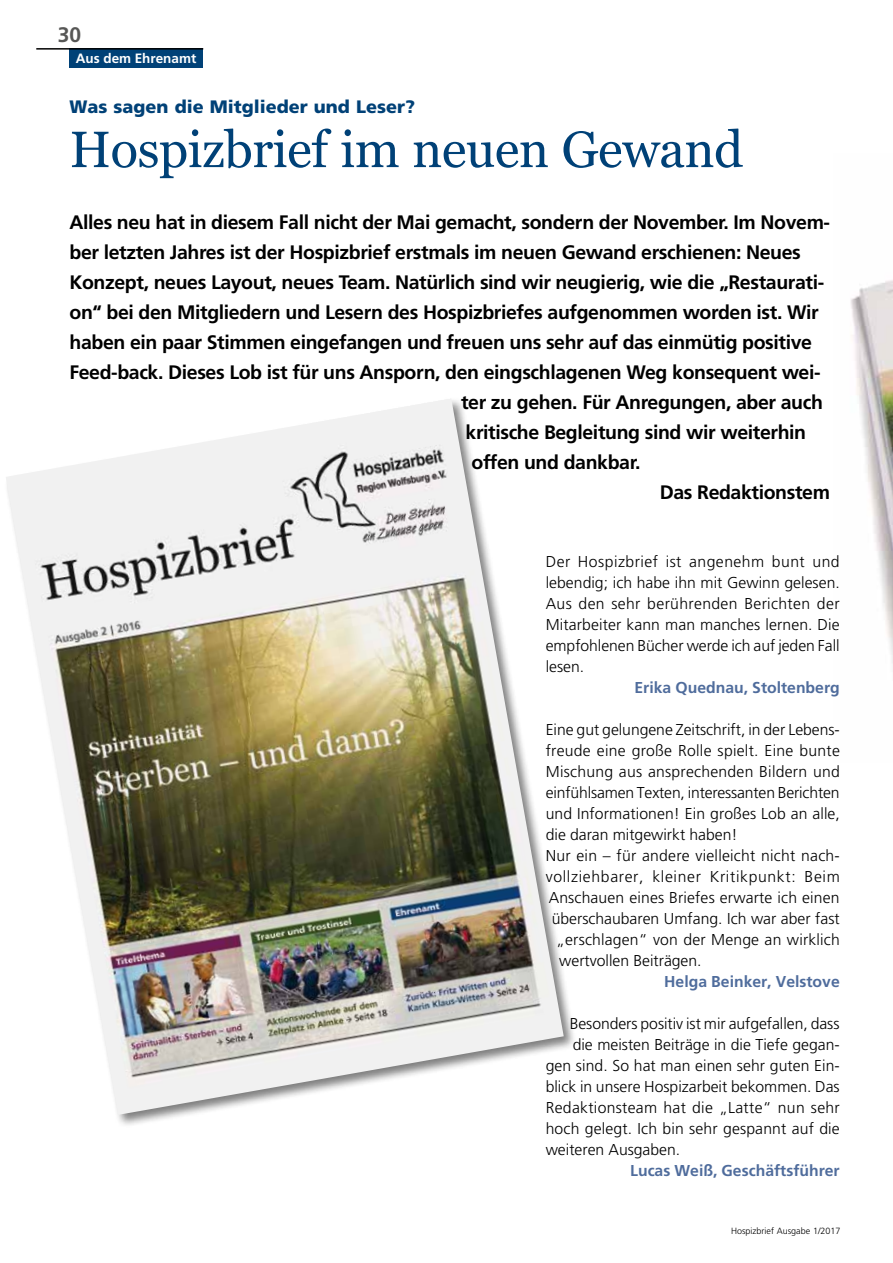
<style>
.page{position:relative;width:893px;height:1263px;background:#fff}
.page>*{position:absolute;margin:0;border:0;box-sizing:border-box;transform-origin:0 0}
.t1{font:51px "Georgia Pro";letter-spacing:-.01em;color:#004177}
.t2{font:700 21px "Frutiger LT";color:#575756}
.t3{font:700 19.5px "Frutiger LT";letter-spacing:-.02em;color:#000}
.t4{font:900 18px "Frutiger LT";color:#004177}
.t5{font:300 15.75px/21px "Frutiger LT";letter-spacing:.005em;color:#000;text-align:justify}
.t6{font:700 15.75px "Frutiger LT";color:#4f6c9c}
.t7{font:300 15.75px "Frutiger LT";letter-spacing:.04em;color:#000}
.t8{font:700 13.5px "Frutiger LT";color:#fff}
.t9{font:300 9px "Frutiger LT";color:#000}
</style>
<div class="page">
<img style="left:850px;top:280px;width:43px;height:384px">
<div style="left:70px;top:49px;width:133px;height:19px;background:#004177"></div>
<hr style="left:36px;top:48px;width:167px;height:2px;background:#000">
<img style="left:6px;top:399px;width:558px;height:716px">
<h2 class="t2" style="left:58px;top:23px;width:25px">30</h2>
<p class="t8" style="left:76px;top:50px;width:122px">Aus dem Ehrenamt</p>
<p class="t4" style="left:70px;top:96px;width:347px">Was sagen die Mitglieder und Leser?</p>
<h1 class="t1" style="left:70px;top:120px;width:675px">Hospizbrief im neuen Gewand</h1>
<p class="t3" style="left:70px;top:210px;width:762px">Alles neu hat in diesem Fall nicht der Mai gemacht, sondern der November. Im Novem-</p>
<p class="t3" style="left:70px;top:240px;width:733px">ber letzten Jahres ist der Hospizbrief erstmals im neuen Gewand erschienen: Neues</p>
<p class="t3" style="left:70px;top:270px;width:756px">Konzept, neues Layout, neues Team. Natürlich sind wir neugierig, wie die „Restaurati-</p>
<p class="t3" style="left:70px;top:300px;width:751px">on“ bei den Mitgliedern und Lesern des Hospizbriefes aufgenommen worden ist. Wir</p>
<p class="t3" style="left:70px;top:330px;width:744px">haben ein paar Stimmen eingefangen und freuen uns sehr auf das einmütig positive</p>
<p class="t3" style="left:70px;top:360px;width:753px">Feed-back. Dieses Lob ist für uns Ansporn, den eingschlagenen Weg konsequent wei-</p>
<p class="t3" style="left:461px;top:390px;width:363px">ter zu gehen. Für Anregungen, aber auch</p>
<p class="t3" style="left:466px;top:420px;width:342px">kritische Begleitung sind wir weiterhin</p>
<p class="t3" style="left:472px;top:450px;width:170px">offen und dankbar.</p>
<p class="t3" style="left:660px;top:480px;width:172px">Das Redaktionstem</p>
<p class="t5" style="left:546px;top:551px;width:296px">Der Hospizbrief ist angenehm bunt und lebendig; ich habe ihn mit Gewinn gelesen.<br>Aus den sehr berührenden Berichten der Mitarbeiter kann man manches lernen. Die empfohlenen Bücher werde ich auf jeden Fall lesen.</p>
<p class="t6" style="left:634px;top:678px;width:207px">Erika Quednau, Stoltenberg</p>
<p class="t5" style="left:546px;top:719px;width:296px">Eine gut gelungene Zeitschrift, in der Lebens-</p>
<p class="t5" style="left:546px;top:740px;width:296px">freude eine große Rolle spielt. Eine bunte</p>
<p class="t5" style="left:546px;top:761px;width:295px">Mischung aus ansprechenden Bildern und</p>
<p class="t5" style="left:546px;top:782px;width:295px">einfühlsamen Texten, interessanten Berichten</p>
<p class="t5" style="left:546px;top:803px;width:296px">und Informationen! Ein großes Lob an alle,</p>
<p class="t5" style="left:546px;top:824px;width:193px">die daran mitgewirkt haben!</p>
<p class="t5" style="left:546px;top:845px;width:296px">Nur ein – für andere vielleicht nicht nach-</p>
<p class="t7" style="left:546px;top:868px;width:296px">vollziehbarer, kleiner Kritikpunkt: Beim</p>
<p class="t5" style="left:549px;top:887px;width:292px">Anschauen eines Briefes erwarte ich einen</p>
<p class="t5" style="left:552px;top:908px;width:289px">überschaubaren Umfang. Ich war aber fast</p>
<p class="t5" style="left:556px;top:929px;width:285px">„erschlagen“ von der Menge an wirklich</p>
<p class="t5" style="left:559px;top:950px;width:144px">wertvollen Beiträgen.</p>
<p class="t6" style="left:664px;top:972px;width:177px">Helga Beinker, Velstove</p>
<p class="t5" style="left:570px;top:1013px;width:271px">Besonders positiv ist mir aufgefallen, dass</p>
<p class="t5" style="left:573px;top:1034px;width:268px">die meisten Beiträge in die Tiefe gegan-</p>
<p class="t5" style="left:546px;top:1055px;width:296px">gen sind. So hat man einen sehr guten Ein-</p>
<p class="t5" style="left:546px;top:1076px;width:296px">blick in unsere Hospizarbeit bekommen. Das</p>
<p class="t5" style="left:546px;top:1097px;width:296px">Redaktionsteam hat die „Latte“ nun sehr</p>
<p class="t5" style="left:546px;top:1118px;width:296px">hoch gelegt. Ich bin sehr gespannt auf die</p>
<p class="t5" style="left:546px;top:1139px;width:136px">weiteren Ausgaben.</p>
<p class="t6" style="left:630px;top:1161px;width:211px">Lucas Weiß, Geschäftsführer</p>
<p class="t9" style="left:731px;top:1225px;width:111px">Hospizbrief Ausgabe 1/2017</p>
</div>
